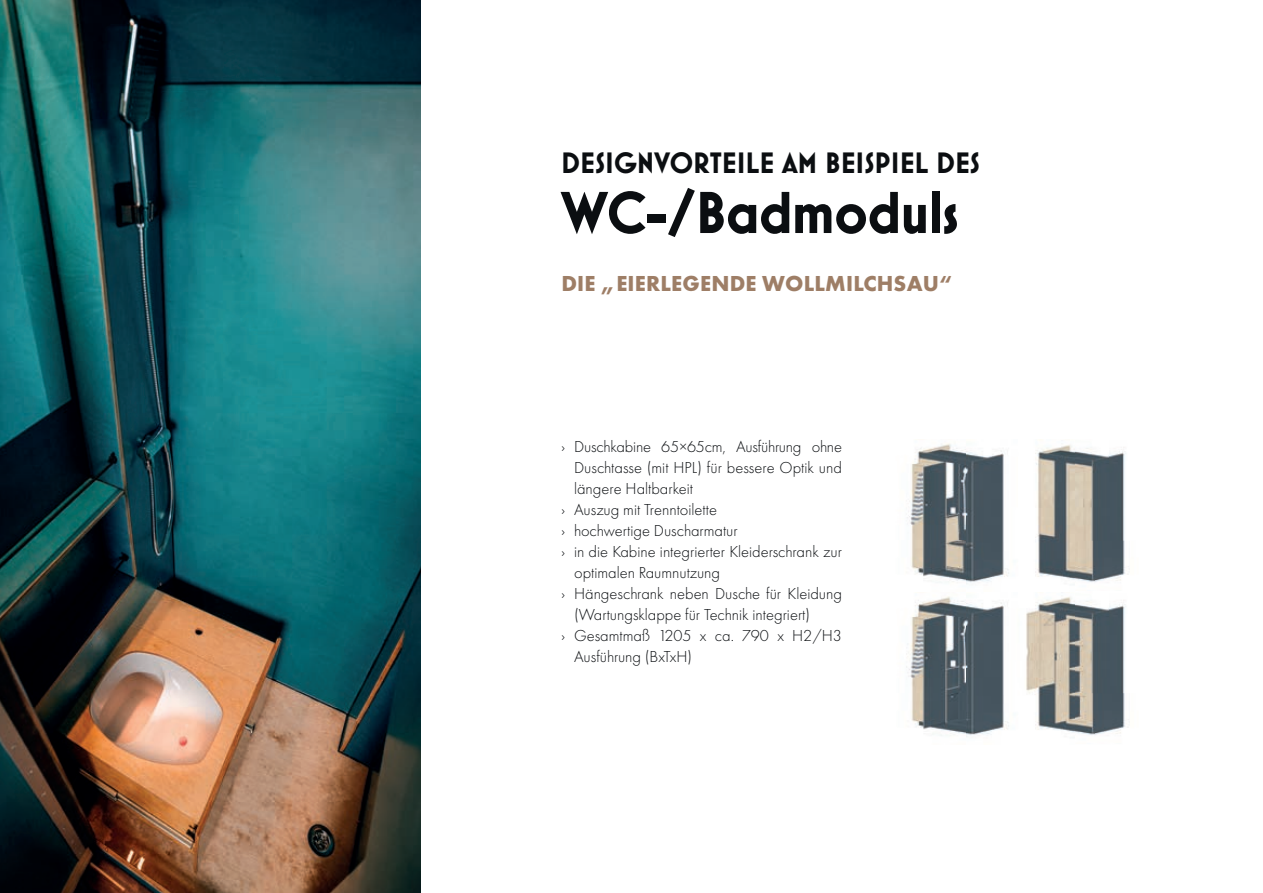
<style>
.page{position:relative;width:1263px;height:893px;background:#fff}
.page>*{position:absolute;margin:0;border:0;box-sizing:border-box;transform-origin:0 0}
.t1{font:700 60px "Mostra Nuova";color:#0b0e11}
.t2{font:700 30px "Mostra Nuova";color:#0b0e11}
.t3{font:700 22.5px "Futura PT";letter-spacing:.01em;color:#9e7e66}
.t4{font:300 16.5px "Futura PT";color:#0b0e11}
</style>
<div class="page">
<img style="left:1075px;top:447px;width:51px;height:94px">
<img style="left:1075px;top:541px;width:50px;height:41px">
<img style="left:1075px;top:600px;width:51px;height:93px">
<img style="left:1075px;top:693px;width:50px;height:42px">
<img style="left:906px;top:443px;width:169px;height:294px">
<img style="left:0;top:0;width:421px;height:893px">
<h2 class="t2" style="left:561px;top:145px;width:420px">DESIGNVORTEILE AM BEISPIEL DES</h2>
<h1 class="t1" style="left:561px;top:178px;width:399px">WC-/Badmoduls</h1>
<h3 class="t3" style="left:561px;top:269px;width:392px">DIE „EIERLEGENDE WOLLMILCHSAU“</h3>
<p class="t4" style="left:561px;top:437px;width:282px">› Duschkabine 65×65cm, Ausführung ohne</p>
<p class="t4" style="left:574px;top:458px;width:269px">Duschtasse (mit HPL) für bessere Optik und</p>
<p class="t4" style="left:574px;top:479px;width:120px">längere Haltbarkeit</p>
<p class="t4" style="left:561px;top:500px;width:157px">› Auszug mit Trenntoilette</p>
<p class="t4" style="left:561px;top:521px;width:178px">› hochwertige Duscharmatur</p>
<p class="t4" style="left:561px;top:542px;width:282px">› in die Kabine integrierter Kleiderschrank zur</p>
<p class="t4" style="left:574px;top:563px;width:148px">optimalen Raumnutzung</p>
<p class="t4" style="left:561px;top:584px;width:282px">› Hängeschrank neben Dusche für Kleidung</p>
<p class="t4" style="left:574px;top:605px;width:238px">(Wartungsklappe für Technik integriert)</p>
<p class="t4" style="left:561px;top:626px;width:282px">› Gesamtmaß 1205 x ca. 790 x H2/H3</p>
<p class="t4" style="left:574px;top:647px;width:120px">Ausführung (BxTxH)</p>
</div>
